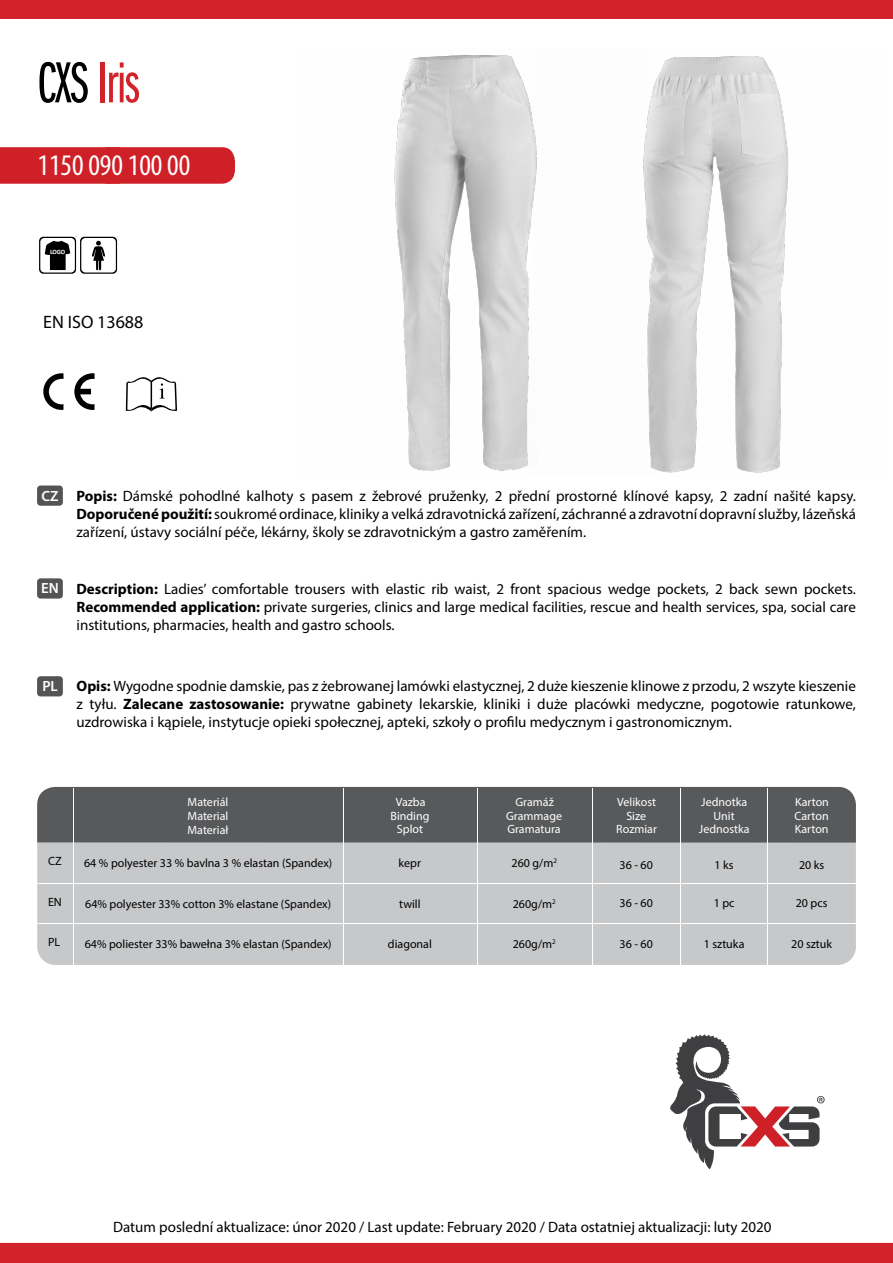
<style>
.page{position:relative;width:893px;height:1263px;background:#fff}
.page>*{position:absolute;margin:0;border:0;box-sizing:border-box;transform-origin:0 0}
.t1{font:60px "Franklin Got Itc DOT Boo Ext Com";letter-spacing:-.01em;color:#d2232a}
.t2{font:condensed 30px "Myriad Pro";color:#fff}
.t3{font:18px "Myriad Pro";color:#000}
.t4{font:15px/18px "Myriad Pro";color:#000;text-align:justify}
.t5{font:600 14.85px "Myriad Pro";color:#fff}
.t6{font:12px "Myriad Pro";color:#000}
.t7{font:12px "Myriad Pro";color:#fff}
.t8{font:700 6.6px "Calibri";color:#fff}
.s1{color:#000}
.s2{font-weight:700}
</style>
<div class="page">
<div style="left:0;top:147px;width:235px;height:37px;background:#cf2027"></div>
<img style="left:650px;top:56px;width:139px;height:417px">
<img style="left:394px;top:55px;width:256px;height:416px">
<svg style="left:670px;top:1034px;width:155px;height:135px"></svg>
<div style="left:37px;top:485px;width:26px;height:21px;background:#545456;border-radius:3px"></div>
<div style="left:37px;top:578px;width:26px;height:21px;background:#545456;border-radius:3px"></div>
<div style="left:37px;top:676px;width:26px;height:20px;background:#545456;border-radius:3px"></div>
<div style="left:0;top:0;width:893px;height:19px;background:#d2232a"></div>
<div style="left:0;top:1243px;width:893px;height:20px;background:#d2232a"></div>
<svg style="left:126px;top:377px;width:51px;height:34px"></svg>
<svg style="left:43px;top:373px;width:20px;height:37px"></svg>
<svg style="left:74px;top:373px;width:21px;height:37px"></svg>
<svg style="left:39px;top:236px;width:79px;height:38px"></svg>
<div style="left:37px;top:787px;width:819px;height:178px;background:#c7c8ca;border-radius:18px"></div>
<div style="left:37px;top:787px;width:819px;height:55px;background:#58595b"></div>
<hr style="left:37px;top:923px;width:819px;height:1px;background:#fff">
<hr style="left:37px;top:883px;width:819px;height:1px;background:#fff">
<hr style="left:73px;top:787px;width:1px;height:178px;background:#fff">
<hr style="left:767px;top:787px;width:1px;height:178px;background:#fff">
<hr style="left:680px;top:787px;width:1px;height:178px;background:#fff">
<hr style="left:592px;top:787px;width:1px;height:178px;background:#fff">
<hr style="left:477px;top:788px;width:1px;height:178px;background:#fff">
<hr style="left:343px;top:787px;width:1px;height:178px;background:#fff">
<h1 class="t1" style="left:37px;top:51px;width:104px"><span class="s1">CXS</span> Iris</h1>
<h2 class="t2" style="left:38px;top:147px;width:154px">1150 090 100 00</h2>
<p class="t8" style="left:50px;top:248px;width:17px">LOGO</p>
<p class="t3" style="left:43px;top:311px;width:102px">EN ISO 13688</p>
<p class="t5" style="left:42px;top:486px;width:19px">CZ</p>
<p class="t5" style="left:41px;top:579px;width:19px">EN</p>
<p class="t4" style="left:77px;top:486px;width:781px"><span class="s2">Popis:</span> Dámské pohodlné kalhoty s pasem z žebrové pruženky, 2 přední prostorné klínové kapsy, 2 zadní našité kapsy.<br><span class="s2">Doporučené použití:</span> soukromé ordinace, kliniky a velká zdravotnická zařízení, záchranné a zdravotní dopravní služby, lázeňská zařízení, ústavy sociální péče, lékárny, školy se zdravotnickým a gastro zaměřením.</p>
<p class="t4" style="left:77px;top:579px;width:781px"><span class="s2">Description:</span> Ladies’ comfortable trousers with elastic rib waist, 2 front spacious wedge pockets, 2 back sewn pockets.<br><span class="s2">Recommended application:</span> private surgeries, clinics and large medical facilities, rescue and health services, spa, social care institutions, pharmacies, health and gastro schools.</p>
<p class="t5" style="left:42px;top:677px;width:17px">PL</p>
<p class="t4" style="left:77px;top:677px;width:781px"><span class="s2">Opis:</span> Wygodne spodnie damskie, pas z żebrowanej lamówki elastycznej, 2 duże kieszenie klinowe z przodu, 2 wszyte kieszenie z tyłu. <span class="s2">Zalecane zastosowanie:</span> prywatne gabinety lekarskie, kliniki i duże placówki medyczne, pogotowie ratunkowe, uzdrowiska i kąpiele, instytucje opieki społecznej, apteki, szkoły o profilu medycznym i gastronomicznym.</p>
<p class="t7" style="left:188px;top:795px;width:42px">Materiál</p>
<p class="t7" style="left:188px;top:808px;width:42px">Material</p>
<p class="t7" style="left:188px;top:822px;width:42px">Materiał</p>
<p class="t7" style="left:396px;top:795px;width:31px">Vazba</p>
<p class="t7" style="left:397px;top:822px;width:28px">Splot</p>
<p class="t7" style="left:391px;top:808px;width:40px">Binding</p>
<p class="t7" style="left:516px;top:795px;width:40px">Gramáž</p>
<p class="t7" style="left:507px;top:822px;width:55px">Gramatura</p>
<p class="t7" style="left:506px;top:808px;width:57px">Grammage</p>
<p class="t7" style="left:617px;top:795px;width:40px">Velikost</p>
<p class="t7" style="left:616px;top:822px;width:42px">Rozmiar</p>
<p class="t7" style="left:626px;top:808px;width:21px">Size</p>
<p class="t7" style="left:701px;top:795px;width:48px">Jednotka</p>
<p class="t7" style="left:699px;top:822px;width:52px">Jednostka</p>
<p class="t7" style="left:713px;top:808px;width:23px">Unit</p>
<p class="t7" style="left:795px;top:795px;width:35px">Karton</p>
<p class="t7" style="left:795px;top:822px;width:35px">Karton</p>
<p class="t7" style="left:795px;top:808px;width:36px">Carton</p>
<p class="t6" style="left:48px;top:854px;width:15px">CZ</p>
<p class="t6" style="left:48px;top:894px;width:15px">EN</p>
<p class="t6" style="left:48px;top:935px;width:14px">PL</p>
<p class="t6" style="left:84px;top:856px;width:250px">64 % polyester 33 % bavlna 3 % elastan (Spandex)</p>
<p class="t6" style="left:85px;top:897px;width:248px">64% polyester 33% cotton 3% elastane (Spandex)</p>
<p class="t6" style="left:85px;top:937px;width:248px">64% poliester 33% bawełna 3% elastan (Spandex)</p>
<p class="t6" style="left:399px;top:856px;width:24px">kepr</p>
<p class="t6" style="left:399px;top:897px;width:23px">twill</p>
<p class="t6" style="left:388px;top:937px;width:45px">diagonal</p>
<p class="t6" style="left:512px;top:856px;width:47px">260 g/m<sup>2</sup></p>
<p class="t6" style="left:513px;top:897px;width:44px">260g/m<sup>2</sup></p>
<p class="t6" style="left:513px;top:937px;width:44px">260g/m<sup>2</sup></p>
<p class="t6" style="left:619px;top:858px;width:35px">36 - 60</p>
<p class="t6" style="left:715px;top:858px;width:21px">1 ks</p>
<p class="t6" style="left:799px;top:858px;width:27px">20 ks</p>
<p class="t6" style="left:619px;top:896px;width:35px">36 - 60</p>
<p class="t6" style="left:714px;top:896px;width:22px">1 pc</p>
<p class="t6" style="left:796px;top:896px;width:33px">20 pcs</p>
<p class="t6" style="left:619px;top:937px;width:35px">36 - 60</p>
<p class="t6" style="left:704px;top:937px;width:42px">1 sztuka</p>
<p class="t6" style="left:791px;top:937px;width:42px">20 sztuk</p>
<p class="t4" style="left:113px;top:1218px;width:660px">Datum poslední aktualizace: únor 2020 / Last update: February 2020 / Data ostatniej aktualizacji: luty 2020</p>
</div>
